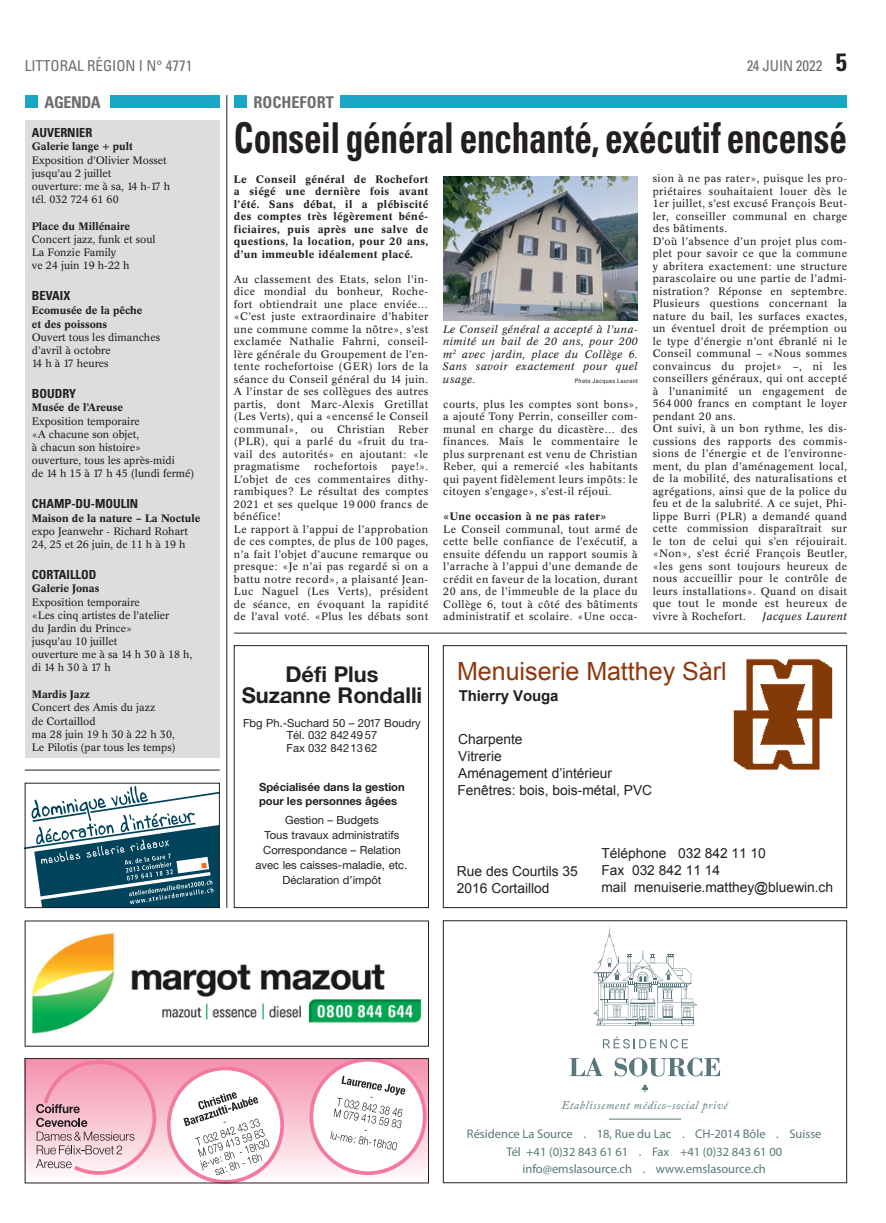
<style>
.page{position:relative;width:886px;height:1223px;background:#fff}
.page>*{position:absolute;margin:0;border:0;box-sizing:border-box;transform-origin:0 0}
.t1{font:700 condensed 42.5px "Univers";letter-spacing:-.01em;color:#231f20;scale:.83 1}
.t2{font:25px "Arial";color:#8e370c}
.t3{font:700 21.75px/21.8px "Helvetica Neue";color:#231f20;text-align:center}
.t4{font:700 condensed 16.25px "Univers";color:#6c6d70}
.t5{font:condensed 15px "Univers";color:#6c6d70}
.t6{font:700 15px "Arial";letter-spacing:-.005em;color:#231f20}
.t7{font:13.75px/17.1px "Arial";color:#231f20}
.t8{font:12.5px/17.5px "Relevant";color:#59767a;text-align:center}
.t9{font:700 condensed 12.5px "Univers";color:#231f20}
.t10{font:italic 11.62px "Adobe Caslon Pro";letter-spacing:.05em;color:#59767a}
.t11{font:11.25px/15px "Helvetica Neue";color:#231f20;text-align:center}
.t12{font:700 11.25px/13.5px "Helvetica Neue";color:#231f20}
.t13{font:10.62px/12.5px "Concorde BE";letter-spacing:.04em;color:#231f20;text-align:justify}
.t14{font:10.62px/13.1px "Concorde BE";color:#231f20}
.t15{font:500 10.62px/12.5px "Concorde BE";color:#231f20}
.t16{font:italic 10.62px/12.5px "Concorde BE";letter-spacing:.04em;color:#231f20;text-align:justify}
.t17{font:500 10.62px "Concorde BE";letter-spacing:.04em;color:#231f20}
.t18{font:condensed 6.25px "Univers";letter-spacing:.04em;color:#231f20}
.s1{font-weight:700;font-size:25px;color:#231f20}
</style>
<div class="page">
<div style="left:25px;top:95px;width:12px;height:13px;background:#1aa7c6"></div>
<div style="left:110px;top:95px;width:110px;height:13px;background:#1aa7c6"></div>
<hr style="left:226px;top:95px;width:1px;height:813px;background:#231f20">
<hr style="left:234px;top:633px;width:613px;height:1px;background:#231f20">
<hr style="left:25px;top:769px;width:195px;height:1px;background:#231f20">
<div style="left:25px;top:120px;width:195px;height:638px;background:#dcdddf"></div>
<svg style="left:593px;top:925px;width:104px;height:100px"></svg>
<svg style="left:603px;top:1036px;width:85px;height:12px"></svg>
<svg style="left:570px;top:1057px;width:33px;height:19px"></svg>
<svg style="left:615px;top:1057px;width:105px;height:19px"></svg>
<hr style="left:609px;top:1118px;width:72px;height:1px;background:#59767a">
<svg style="left:642px;top:1084px;width:6px;height:8px"></svg>
<div style="left:443px;top:920px;width:404px;height:263px;border:1px solid #231f20"></div>
<div style="left:234px;top:645px;width:195px;height:263px;border:1px solid #231f20"></div>
<svg style="left:27px;top:786px;width:191px;height:120px"></svg>
<div style="left:25px;top:783px;width:195px;height:125px;border:1px solid #231f20"></div>
<div style="left:234px;top:95px;width:12px;height:13px;background:#1aa7c6"></div>
<div style="left:341px;top:95px;width:506px;height:13px;background:#1aa7c6"></div>
<img style="left:443px;top:176px;width:195px;height:144px">
<img style="left:733px;top:658px;width:100px;height:112px">
<div style="left:443px;top:645px;width:404px;height:263px;border:1px solid #231f20"></div>
<img style="left:32px;top:932px;width:390px;height:102px">
<div style="left:25px;top:1058px;width:404px;height:125px;background:linear-gradient(to bottom,#f38fab,#fefcfb)"></div>
<svg style="left:36px;top:1060px;width:253px;height:121px"></svg>
<svg style="left:307px;top:1060px;width:120px;height:117px"></svg>
<div style="left:25px;top:1058px;width:404px;height:125px;border:1px solid #231f20"></div>
<h3 class="t5" style="left:25px;top:56px;width:169px">LITTORAL RÉGION I N° 4771</h3>
<h3 class="t5" style="left:747px;top:56px;width:102px">24 JUIN 2022 <span class="s1">5</span></h3>
<h3 class="t4" style="left:45px;top:92px;width:58px">AGENDA</h3>
<p class="t9" style="left:32px;top:125px;width:62px">AUVERNIER</p>
<p class="t15" style="left:32px;top:140px;width:102px">Galerie lange + pult</p>
<p class="t14" style="left:32px;top:153px;width:140px">Exposition d’Olivier Mosset jusqu’au 2 juillet<br>ouverture: me à sa, 14 h-17 h tél. 032 724 61 60</p>
<p class="t15" style="left:32px;top:220px;width:100px">Place du Millénaire</p>
<p class="t14" style="left:32px;top:233px;width:125px">Concert jazz, funk et soul<br>La Fonzie Family<br>ve 24 juin 19 h-22 h</p>
<p class="t9" style="left:32px;top:288px;width:40px">BEVAIX</p>
<p class="t15" style="left:32px;top:303px;width:112px;line-height:13.8px">Ecomusée de la pêche et des poissons</p>
<p class="t14" style="left:32px;top:331px;width:130px">Ouvert tous les dimanches d’avril à octobre<br>14 h à 17 heures</p>
<p class="t9" style="left:32px;top:385px;width:46px">BOUDRY</p>
<p class="t15" style="left:32px;top:401px;width:93px">Musée de l’Areuse</p>
<p class="t14" style="left:32px;top:414px;width:164px">Exposition temporaire<br>«A chacune son objet,<br>à chacun son histoire»<br>ouverture, tous les après-midi<br>de 14 h 15 à 17 h 45 (lundi fermé)</p>
<p class="t9" style="left:32px;top:496px;width:108px">CHAMP-DU-MOULIN</p>
<p class="t15" style="left:32px;top:512px;width:170px">Maison de la nature – La Noctule</p>
<p class="t14" style="left:32px;top:524px;width:158px">expo Jeanwehr - Richard Rohart<br>24, 25 et 26 juin, de 11 h à 19 h</p>
<p class="t9" style="left:32px;top:566px;width:66px">CORTAILLOD</p>
<p class="t15" style="left:32px;top:582px;width:69px">Galerie Jonas</p>
<p class="t14" style="left:32px;top:595px;width:162px">Exposition temporaire<br>«Les cinq artistes de l’atelier<br>du Jardin du Prince»<br>jusqu’au 10 juillet<br>ouverture me à sa 14 h 30 à 18 h, di 14 h 30 à 17 h</p>
<p class="t15" style="left:32px;top:688px;width:60px">Mardis Jazz</p>
<p class="t14" style="left:32px;top:701px;width:145px">Concert des Amis du jazz<br>de Cortaillod<br>ma 28 juin 19 h 30 à 22 h 30,<br>Le Pilotis (par tous les temps)</p>
<h3 class="t4" style="left:253px;top:92px;width:82px">ROCHEFORT</h3>
<h1 class="t1" style="left:234px;top:112px;width:740px">Conseil général enchanté, exécutif encensé</h1>
<p class="t13" style="left:653px;top:172px;width:196px;text-align:left">sion à ne pas rater», puisque les pro&shy;priétaires souhaitaient louer dès le 1er juillet, s’est excusé François Beut&shy;ler, conseiller communal en charge des bâtiments.<br>D’où l’absence d’un projet plus com&shy;plet pour savoir ce que la commune y abritera exactement: une structure parascolaire ou une partie de l’admi&shy;nistration? Réponse en septembre.<br>Plusieurs questions concernant la nature du bail, les surfaces exactes, un éventuel droit de préemption ou le type d’énergie n’ont ébranlé ni le Conseil communal – «Nous sommes convaincus du projet» –, ni les conseillers généraux, qui ont accepté à l’unanimité un engagement de 564 000 francs en comptant le loyer pendant 20 ans.<br>Ont suivi, à un bon rythme, les dis&shy;cussions des rapports des commis&shy;sions de l’énergie et de l’environne&shy;ment, du plan d’aménagement local, de la mobilité, des naturalisations et agrégations, ainsi que de la police du feu et de la salubrité. A ce sujet, Phi&shy;lippe Burri (PLR) a demandé quand cette commission disparaîtrait sur le ton de celui qui s’en réjouirait. «Non», s’est écrié François Beutler, «les gens sont toujours heureux de nous accueillir pour le contrôle de leurs installations». Quand on disait que tout le monde est heureux de vivre à Rochefort.</p>
<p class="t15" style="left:234px;top:173px;width:196px;text-align:justify">Le Conseil général de Rochefort a siégé une dernière fois avant l’été. Sans débat, il a plébiscité des comptes très légèrement béné&shy;ficiaires, puis après une salve de questions, la location, pour 20 ans, d’un immeuble idéalement placé.</p>
<p class="t13" style="left:234px;top:273px;width:196px">Au classement des Etats, selon l’in&shy;dice mondial du bonheur, Roche&shy;fort obtiendrait une place enviée… «C’est juste extraordinaire d’habiter une commune comme la nôtre», s’est exclamée Nathalie Fahrni, conseil&shy;lère générale du Groupement de l’en&shy;tente rochefortoise (GER) lors de la séance du Conseil général du 14 juin.<br>A l’instar de ses collègues des autres partis, dont Marc-Alexis Gretillat (Les Verts), qui a «encensé le Conseil communal», ou Christian Reber (PLR), qui a parlé du «fruit du tra&shy;vail des autorités» en ajoutant: «le pragmatisme</p>
<p class="t16" style="left:443px;top:323px;width:196px">Le Conseil général a accepté à l’una&shy;nimité un bail de 20 ans, pour 200 m<sup>2</sup> avec jardin, place du Collège 6.<br>Sans savoir exactement pour quel usage.</p>
<p class="t18" style="left:575px;top:376px;width:64px">Photo Jacques Laurent</p>
<p class="t13" style="left:443px;top:398px;width:196px">courts, plus les comptes sont bons», a ajouté Tony Perrin, conseiller com&shy;munal en charge du dicastère… des finances. Mais le commentaire le plus surprenant est venu de Christian Reber, qui a remercié «les habitants qui payent fidèlement leurs impôts: le citoyen s’engage», s’est-il réjoui.</p>
<p class="t17" style="left:443px;top:510px;width:165px">«Une occasion à ne pas rater»</p>
<p class="t13" style="left:443px;top:523px;width:196px">Le Conseil communal, tout armé de cette belle confiance de l’exécutif, a ensuite défendu un rapport soumis à l’arrache à l’appui d’une demande de crédit en faveur de la location, durant 20 ans, de l’immeuble de la place du Collège 6, tout à côté des bâtiments administratif et scolaire. «Une occa-</p>
<p class="t13" style="left:314px;top:460px;width:64px">rochefortois</p>
<p class="t13" style="left:234px;top:460px;width:196px;text-align:left;text-indent:158px">paye!».<br>L’objet de ces commentaires dithy&shy;rambiques? Le résultat des comptes<br>2021 et ses quelque 19 000 francs de bénéfice!<br>Le rapport à l’appui de l’approbation de ces comptes, de plus de 100 pages, n’a fait l’objet d’aucune remarque ou presque: «Je n’ai pas regardé si on a battu notre record», a plaisanté Jean-<br>Luc Naguel (Les Verts), président de séance, en évoquant la rapidité de l’aval voté. «Plus les débats sont</p>
<p class="t16" style="left:762px;top:610px;width:86px">Jacques Laurent</p>
<h2 class="t2" style="left:457px;top:653px;width:271px">Menuiserie Matthey Sàrl</h2>
<h3 class="t3" style="left:242px;top:662px;width:182px">Défi Plus<br>Suzanne Rondalli</h3>
<p class="t11" style="left:243px;top:716px;width:179px;line-height:12.5px">Fbg Ph.-Suchard 50 – 2017 Boudry<br>Tél. 032 84249 57<br>Fax 032 84213 62</p>
<p class="t12" style="left:259px;top:780px;width:147px">Spécialisée dans la gestion pour les personnes âgées</p>
<p class="t11" style="left:256px;top:812px;width:153px">Gestion – Budgets<br>Tous travaux administratifs<br>Correspondance – Relation avec les caisses-maladie, etc.<br>Déclaration d’impôt</p>
<h3 class="t6" style="left:459px;top:686px;width:101px">Thierry Vouga</h3>
<p class="t7" style="left:458px;top:730px;width:155px">Charpente<br>Vitrerie<br>Aménagement d’intérieur</p>
<p class="t7" style="left:457px;top:781px;width:196px">Fenêtres: bois, bois-métal, PVC</p>
<p class="t7" style="left:601px;top:845px;width:233px">Téléphone 032 842 11 10<br>Fax 032 842 11 14<br>mail menuiserie.matthey@bluewin.ch</p>
<p class="t7" style="left:457px;top:862px;width:122px">Rue des Courtils 35<br>2016 Cortaillod</p>
<p class="t10" style="left:561px;top:1098px;width:167px">Etablissement médico-social privé</p>
<p class="t8" style="left:467px;top:1125px;width:356px">Résidence La Source . 18, Rue du Lac . CH-2014 Bôle . Suisse<br>Tél +41 (0)32 843 61 61 . Fax +41 (0)32 843 61 00 info@emslasource.ch . www.emslasource.ch</p>
</div>
